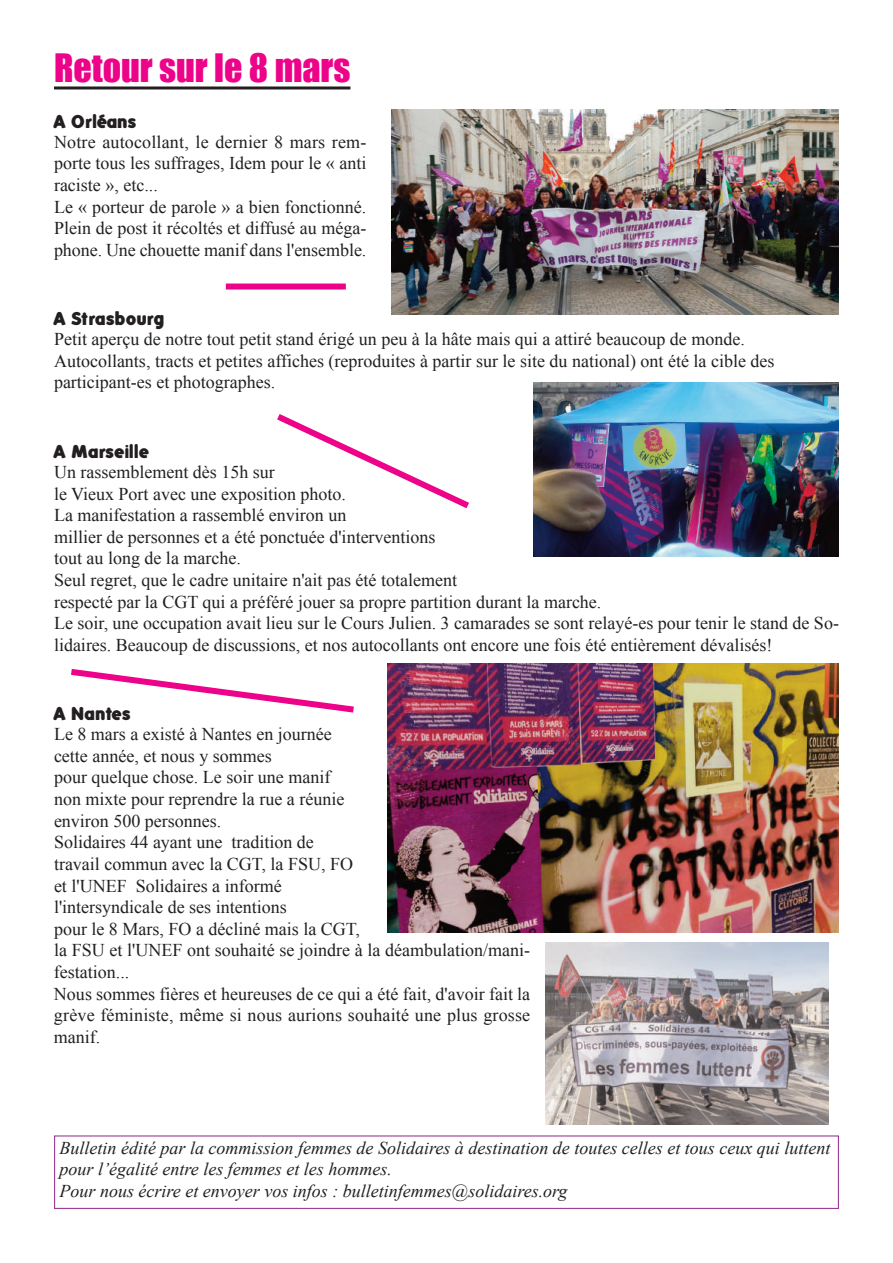
<style>
.page{position:relative;width:893px;height:1263px;background:#fff}
.page>*{position:absolute;margin:0;border:0;box-sizing:border-box;transform-origin:0 0}
.t1{font:36px "Impact";color:#ed028a}
.t2{font:18px/21.6px "Times New Roman";color:#231f20}
.t3{font:italic 18px/21.6px "Times New Roman";color:#231f20}
.t4{font:900 18px "Folks";letter-spacing:.03em;color:#231f20}
.t5{font:900 18px "Folks";color:#231f20}
</style>
<div class="page">
<div style="left:54px;top:1135px;width:785px;height:74px;border:1px solid #9c3d96"></div>
<hr style="left:54px;top:86px;width:296px;height:3px;background:#231f20">
<img style="left:391px;top:109px;width:448px;height:206px">
<img style="left:533px;top:383px;width:306px;height:174px">
<div style="left:226px;top:284px;width:120px;height:6px;background:#ed028a"></div>
<svg style="left:277px;top:414px;width:192px;height:95px"></svg>
<img style="left:387px;top:664px;width:452px;height:268px">
<svg style="left:71px;top:669px;width:283px;height:44px"></svg>
<img style="left:545px;top:942px;width:283px;height:183px">
<h1 class="t1" style="left:54px;top:46px;width:298px">Retour sur le 8 mars</h1>
<p class="t4" style="left:54px;top:111px;width:84px">A Orléans</p>
<p class="t2" style="left:54px;top:131px;width:314px">Notre autocollant, le dernier 8 mars rem&shy;porte tous les suffrages, Idem pour le « anti raciste », etc...<br>Le « porteur de parole » a bien fonctionné.<br>Plein de post it récoltés et diffusé au méga&shy;phone. Une chouette manif dans l'ensemble.</p>
<p class="t4" style="left:54px;top:308px;width:111px">A Strasbourg</p>
<p class="t2" style="left:54px;top:328px;width:722px">Petit aperçu de notre tout petit stand érigé un peu à la hâte mais qui a attiré beaucoup de monde.<br>Autocollants, tracts et petites affiches (reproduites à partir sur le site du national) ont été la cible des participant-es et photographes.</p>
<p class="t5" style="left:54px;top:441px;width:96px">A Marseille</p>
<p class="t2" style="left:54px;top:461px;width:786px">Un rassemblement dès 15h sur<br>le Vieux Port avec une exposition photo.<br>La manifestation a rassemblé environ un<br>millier de personnes et a été ponctuée d'interventions<br>tout au long de la marche.<br>Seul regret, que le cadre unitaire n'ait pas été totalement<br>respecté par la CGT qui a préféré jouer sa propre partition durant la marche.<br>Le soir, une occupation avait lieu sur le Cours Julien. 3 camarades se sont relayé-es pour tenir le stand de So&shy;lidaires. Beaucoup de discussions, et nos autocollants ont encore une fois été entièrement dévalisés!</p>
<p class="t4" style="left:54px;top:703px;width:78px">A Nantes</p>
<p class="t2" style="left:54px;top:723px;width:478px">Le 8 mars a existé à Nantes en journée<br>cette année, et nous y sommes<br>pour quelque chose. Le soir une manif<br>non mixte pour reprendre la rue a réunie<br>environ 500 personnes.<br>Solidaires 44 ayant une tradition de<br>travail commun avec la CGT, la FSU, FO<br>et l'UNEF Solidaires a informé<br>l'intersyndicale de ses intentions<br>pour le 8 Mars, FO a décliné mais la CGT,<br>la FSU et l'UNEF ont souhaité se joindre à la déambulation/mani&shy;festation...<br>Nous sommes fières et heureuses de ce qui a été fait, d'avoir fait la grève féministe, même si nous aurions souhaité une plus grosse manif.</p>
<p class="t3" style="left:60px;top:1137px;width:772px">Bulletin édité par la commission femmes de Solidaires à destination de toutes celles et tous ceux qui luttent pour l’égalité entre les femmes et les hommes.<br>Pour nous écrire et envoyer vos infos : bulletinfemmes@solidaires.org</p>
</div>
